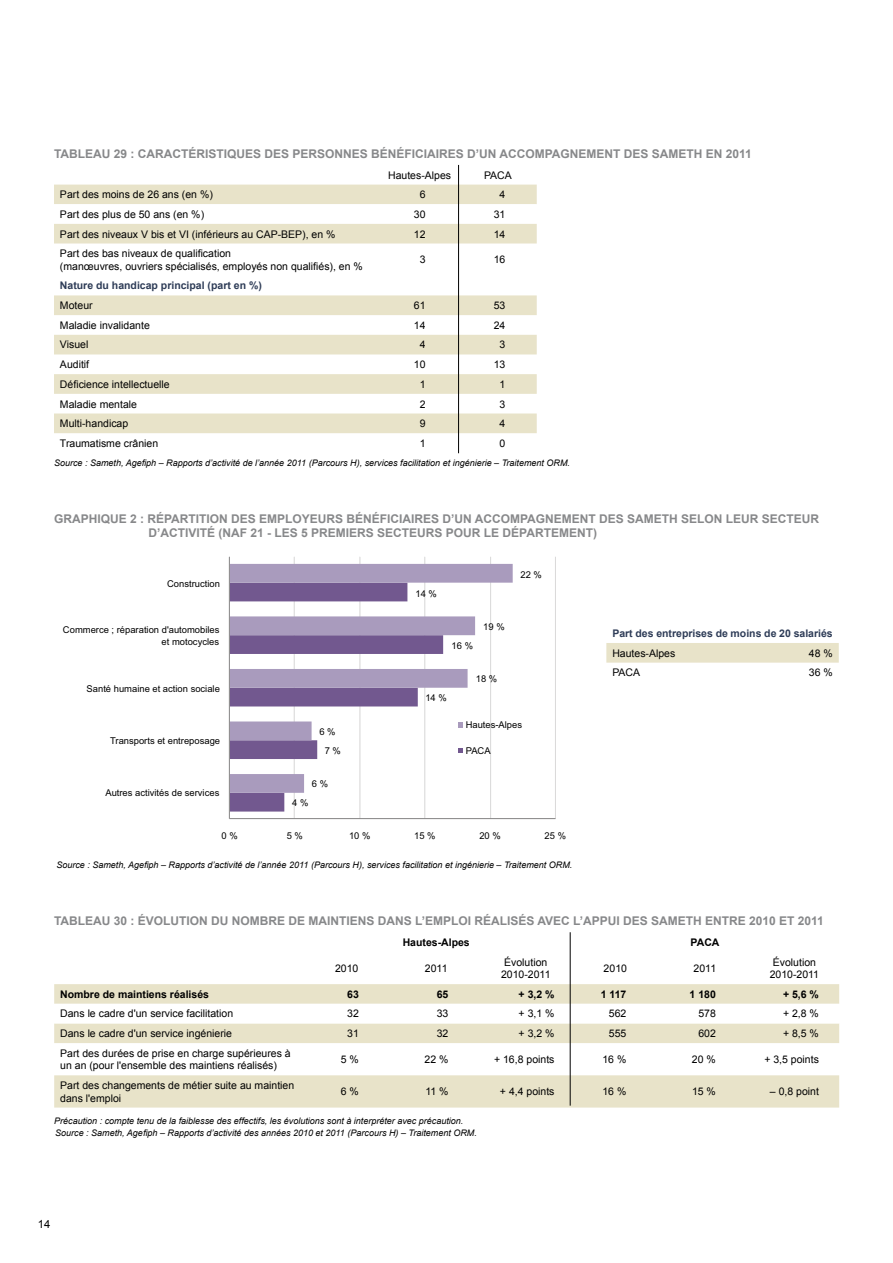
<style>
.page{position:relative;width:893px;height:1263px;background:#fff}
.page>*{position:absolute;margin:0;border:0;box-sizing:border-box;transform-origin:0 0}
.t1{font:700 12px/14.4px "Arial";color:#87888a}
.t2{font:11.25px "Arial";color:#000}
.t3{font:10.5px/12.6px "Arial";color:#000}
.t4{font:700 10.5px/19.6px "Arial";color:#2e3c57}
.t5{font:700 10.5px "Arial";color:#000}
.t6{font:9.45px/11.2px "Arial";color:#000;text-align:right}
.t7{font:italic 9px/12.1px "Arial";color:#000}
.s1{font-weight:400;color:#000}
</style>
<div class="page">
<hr style="left:555px;top:557px;width:1px;height:262px;background:#dad9d9">
<hr style="left:490px;top:557px;width:1px;height:262px;background:#dad9d9">
<hr style="left:424px;top:557px;width:1px;height:262px;background:#dad9d9">
<hr style="left:359px;top:557px;width:1px;height:262px;background:#dad9d9">
<hr style="left:294px;top:557px;width:1px;height:262px;background:#dad9d9">
<svg style="left:230px;top:793px;width:196px;height:18px"></svg>
<svg style="left:230px;top:564px;width:283px;height:229px"></svg>
<hr style="left:229px;top:818px;width:326px;height:1px;background:#888787">
<hr style="left:229px;top:557px;width:1px;height:262px;background:#888787">
<svg style="left:458px;top:722px;width:5px;height:6px"></svg>
<svg style="left:458px;top:748px;width:5px;height:4px"></svg>
<svg style="left:54px;top:984px;width:785px;height:123px;fill:#e8e3c9"></svg>
<svg style="left:54px;top:1004px;width:785px;height:19px"></svg>
<div style="left:606px;top:643px;width:233px;height:20px;background:#e8e3c9"></div>
<svg style="left:54px;top:185px;width:483px;height:248px"></svg>
<svg style="left:54px;top:204px;width:483px;height:39px"></svg>
<hr style="left:458px;top:165px;width:1px;height:288px;background:#000">
<hr style="left:570px;top:932px;width:1px;height:174px;background:#000">
<p class="t1" style="left:54px;top:146px;width:699px">TABLEAU 29 : CARACTÉRISTIQUES DES PERSONNES BÉNÉFICIAIRES D’UN ACCOMPAGNEMENT DES SAMETH EN 2011</p>
<p class="t3" style="left:388px;top:169px;width:65px">Hautes-Alpes</p>
<p class="t3" style="left:484px;top:169px;width:29px">PACA</p>
<p class="t3" style="left:60px;top:188px;width:154px">Part des moins de 26 ans (en %)</p>
<p class="t3" style="left:420px;top:188px;width:7px">6</p>
<p class="t3" style="left:500px;top:188px;width:7px">4</p>
<p class="t3" style="left:60px;top:208px;width:146px">Part des plus de 50 ans (en %)</p>
<p class="t3" style="left:414px;top:208px;width:13px">30</p>
<p class="t3" style="left:494px;top:208px;width:13px">31</p>
<p class="t3" style="left:60px;top:228px;width:277px">Part des niveaux V bis et VI (inférieurs au CAP-BEP), en %</p>
<p class="t3" style="left:414px;top:228px;width:13px">12</p>
<p class="t3" style="left:494px;top:228px;width:13px">14</p>
<p class="t3" style="left:60px;top:247px;width:304px">Part des bas niveaux de qualification<br>(manœuvres, ouvriers spécialisés, employés non qualifiés), en %</p>
<p class="t3" style="left:420px;top:254px;width:7px">3</p>
<p class="t3" style="left:494px;top:254px;width:13px">16</p>
<p class="t4" style="left:60px;top:276px;width:203px">Nature du handicap principal (part en %)<br><span class="s1">Moteur</span></p>
<p class="t3" style="left:414px;top:299px;width:13px">61</p>
<p class="t3" style="left:494px;top:299px;width:13px">53</p>
<p class="t3" style="left:60px;top:319px;width:91px">Maladie invalidante</p>
<p class="t3" style="left:414px;top:319px;width:13px">14</p>
<p class="t3" style="left:494px;top:319px;width:13px">24</p>
<p class="t3" style="left:60px;top:339px;width:30px">Visuel</p>
<p class="t3" style="left:420px;top:339px;width:7px">4</p>
<p class="t3" style="left:500px;top:339px;width:7px">3</p>
<p class="t3" style="left:60px;top:358px;width:31px">Auditif</p>
<p class="t3" style="left:414px;top:358px;width:13px">10</p>
<p class="t3" style="left:494px;top:358px;width:13px">13</p>
<p class="t3" style="left:60px;top:378px;width:111px">Déficience intellectuelle</p>
<p class="t3" style="left:420px;top:378px;width:7px">1</p>
<p class="t3" style="left:500px;top:378px;width:7px">1</p>
<p class="t3" style="left:60px;top:398px;width:79px">Maladie mentale</p>
<p class="t3" style="left:420px;top:398px;width:7px">2</p>
<p class="t3" style="left:500px;top:398px;width:7px">3</p>
<p class="t3" style="left:60px;top:417px;width:70px">Multi-handicap</p>
<p class="t3" style="left:420px;top:417px;width:7px">9</p>
<p class="t3" style="left:500px;top:417px;width:7px">4</p>
<p class="t3" style="left:60px;top:437px;width:100px">Traumatisme crânien</p>
<p class="t3" style="left:420px;top:437px;width:7px">1</p>
<p class="t3" style="left:500px;top:437px;width:7px">0</p>
<p class="t7" style="left:54px;top:457px;width:518px">Source : Sameth, Agefiph – Rapports d’activité de l’année 2011 (Parcours H), services facilitation et ingénierie – Traitement ORM.</p>
<p class="t1" style="left:148px;top:512px;width:672px;text-indent:-94px">GRAPHIQUE 2 : RÉPARTITION DES EMPLOYEURS BÉNÉFICIAIRES D’UN ACCOMPAGNEMENT DES SAMETH SELON LEUR SECTEUR<br>D’ACTIVITÉ (NAF 21 - LES 5 PREMIERS SECTEURS POUR LE DÉPARTEMENT)</p>
<p class="t6" style="left:167px;top:578px;width:54px">Construction</p>
<p class="t6" style="left:63px;top:625px;width:158px">Commerce ; réparation d'automobiles et motocycles</p>
<p class="t6" style="left:87px;top:683px;width:135px">Santé humaine et action sociale</p>
<p class="t6" style="left:110px;top:735px;width:111px">Transports et entreposage</p>
<p class="t6" style="left:105px;top:788px;width:115px">Autres activités de services</p>
<p class="t6" style="left:319px;top:726px;width:18px">6 %</p>
<p class="t6" style="left:325px;top:745px;width:18px">7 %</p>
<p class="t6" style="left:312px;top:778px;width:18px">6 %</p>
<p class="t6" style="left:292px;top:797px;width:18px">4 %</p>
<p class="t6" style="left:415px;top:588px;width:23px">14 %</p>
<p class="t6" style="left:452px;top:640px;width:23px">16 %</p>
<p class="t6" style="left:483px;top:621px;width:23px">19 %</p>
<p class="t6" style="left:476px;top:673px;width:23px">18 %</p>
<p class="t6" style="left:425px;top:693px;width:23px">14 %</p>
<p class="t6" style="left:520px;top:569px;width:23px">22 %</p>
<p class="t6" style="left:466px;top:719px;width:58px">Hautes-Alpes</p>
<p class="t6" style="left:466px;top:745px;width:26px">PACA</p>
<p class="t6" style="left:221px;top:830px;width:18px">0 %</p>
<p class="t6" style="left:287px;top:830px;width:18px">5 %</p>
<p class="t6" style="left:349px;top:830px;width:23px">10 %</p>
<p class="t6" style="left:414px;top:830px;width:23px">15 %</p>
<p class="t6" style="left:479px;top:830px;width:23px">20 %</p>
<p class="t6" style="left:545px;top:830px;width:23px">25 %</p>
<p class="t7" style="left:56px;top:858px;width:518px">Source : Sameth, Agefiph – Rapports d’activité de l’année 2011 (Parcours H), services facilitation et ingénierie – Traitement ORM.</p>
<p class="t4" style="left:612px;top:624px;width:222px">Part des entreprises de moins de 20 salariés<br><span class="s1">Hautes-Alpes</span></p>
<p class="t3" style="left:809px;top:647px;width:25px">48 %</p>
<p class="t3" style="left:612px;top:666px;width:29px">PACA</p>
<p class="t3" style="left:809px;top:666px;width:25px">36 %</p>
<p class="t1" style="left:54px;top:914px;width:771px">TABLEAU 30 : ÉVOLUTION DU NOMBRE DE MAINTIENS DANS L’EMPLOI RÉALISÉS AVEC L’APPUI DES SAMETH ENTRE 2010 ET 2011</p>
<p class="t5" style="left:403px;top:935px;width:69px">Hautes-Alpes</p>
<p class="t5" style="left:691px;top:935px;width:30px">PACA</p>
<p class="t3" style="left:335px;top:962px;width:25px">2010</p>
<p class="t3" style="left:425px;top:962px;width:24px">2011</p>
<p class="t3" style="left:501px;top:956px;width:51px">Évolution<br>2010-2011</p>
<p class="t3" style="left:604px;top:962px;width:25px">2010</p>
<p class="t3" style="left:694px;top:962px;width:24px">2011</p>
<p class="t3" style="left:770px;top:956px;width:51px">Évolution<br>2010-2011</p>
<p class="t5" style="left:60px;top:987px;width:150px">Nombre de maintiens réalisés</p>
<p class="t5" style="left:347px;top:987px;width:13px">63</p>
<p class="t5" style="left:437px;top:987px;width:13px">65</p>
<p class="t5" style="left:519px;top:987px;width:37px">+ 3,2 %</p>
<p class="t5" style="left:601px;top:987px;width:27px">1 117</p>
<p class="t5" style="left:690px;top:987px;width:28px">1 180</p>
<p class="t5" style="left:783px;top:987px;width:37px">+ 5,6 %</p>
<p class="t3" style="left:60px;top:1007px;width:174px">Dans le cadre d'un service facilitation</p>
<p class="t3" style="left:347px;top:1007px;width:13px">32</p>
<p class="t3" style="left:437px;top:1007px;width:13px">33</p>
<p class="t3" style="left:519px;top:1007px;width:37px">+ 3,1 %</p>
<p class="t3" style="left:609px;top:1007px;width:19px">562</p>
<p class="t3" style="left:698px;top:1007px;width:19px">578</p>
<p class="t3" style="left:783px;top:1007px;width:37px">+ 2,8 %</p>
<p class="t3" style="left:60px;top:1027px;width:173px">Dans le cadre d'un service ingénierie</p>
<p class="t3" style="left:347px;top:1027px;width:13px">31</p>
<p class="t3" style="left:437px;top:1027px;width:13px">32</p>
<p class="t3" style="left:519px;top:1027px;width:37px">+ 3,2 %</p>
<p class="t3" style="left:609px;top:1027px;width:19px">555</p>
<p class="t3" style="left:698px;top:1027px;width:19px">602</p>
<p class="t3" style="left:783px;top:1027px;width:37px">+ 8,5 %</p>
<p class="t3" style="left:60px;top:1047px;width:232px">Part des durées de prise en charge supérieures à un an (pour l'ensemble des maintiens réalisés)</p>
<p class="t3" style="left:341px;top:1053px;width:20px">5 %</p>
<p class="t3" style="left:425px;top:1053px;width:25px">22 %</p>
<p class="t3" style="left:494px;top:1053px;width:62px">+ 16,8 points</p>
<p class="t3" style="left:602px;top:1053px;width:25px">16 %</p>
<p class="t3" style="left:692px;top:1053px;width:25px">20 %</p>
<p class="t3" style="left:764px;top:1053px;width:56px">+ 3,5 points</p>
<p class="t3" style="left:60px;top:1079px;width:236px">Part des changements de métier suite au maintien dans l'emploi</p>
<p class="t3" style="left:341px;top:1085px;width:20px">6 %</p>
<p class="t3" style="left:425px;top:1085px;width:25px">11 %</p>
<p class="t3" style="left:500px;top:1085px;width:56px">+ 4,4 points</p>
<p class="t3" style="left:602px;top:1085px;width:25px">16 %</p>
<p class="t3" style="left:692px;top:1085px;width:25px">15 %</p>
<p class="t3" style="left:770px;top:1085px;width:51px">– 0,8 point</p>
<p class="t7" style="left:54px;top:1115px;width:424px">Précaution : compte tenu de la faiblesse des effectifs, les évolutions sont à interpréter avec précaution.<br>Source : Sameth, Agefiph – Rapports d’activité des années 2010 et 2011 (Parcours H) – Traitement ORM.</p>
<p class="t2" style="left:38px;top:1217px;width:14px">14</p>
</div>
